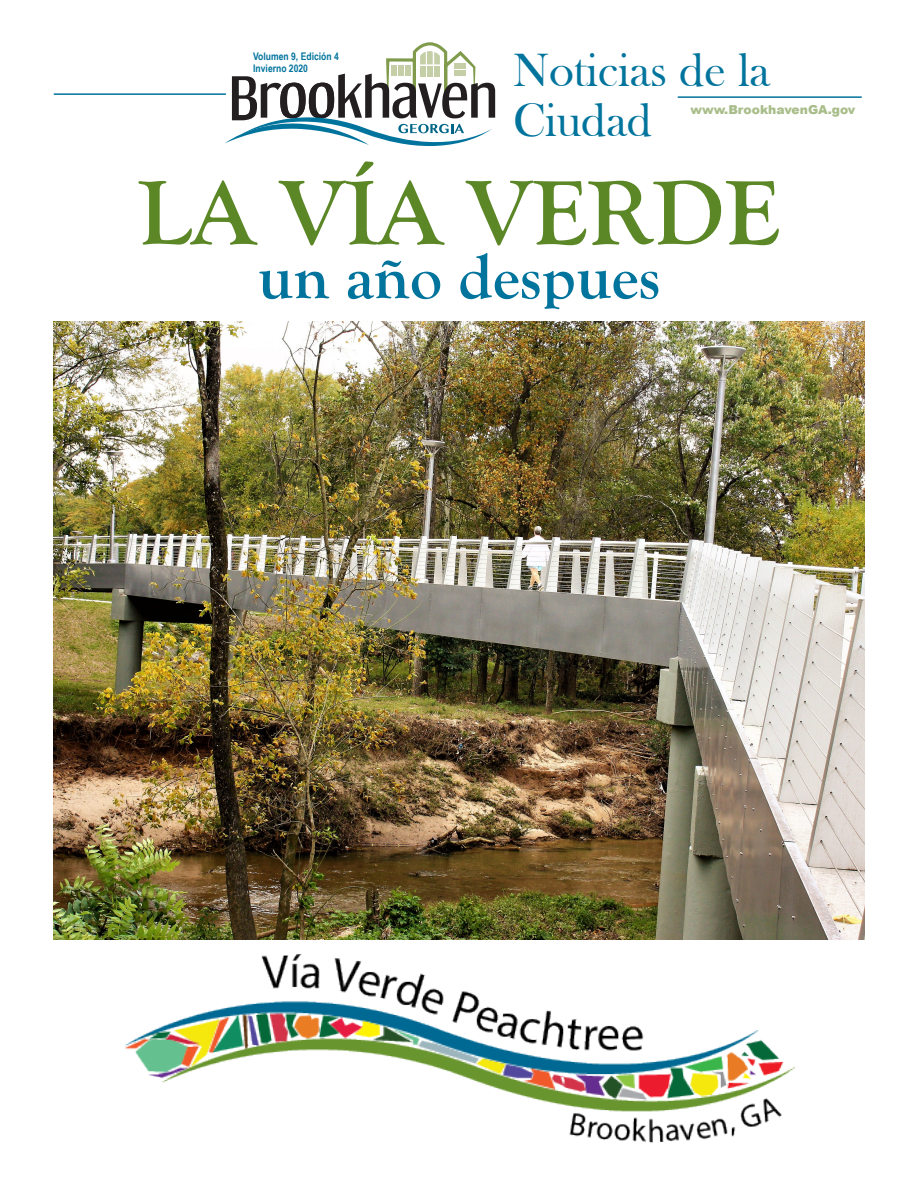
<style>
.page{position:relative;width:918px;height:1188px;background:#fff}
.page>*{position:absolute;margin:0;border:0;box-sizing:border-box;transform-origin:0 0}
.t1{font:700 94.5px "Goudy Old Style T";color:#5c8727}
.t2{font:700 64.5px "Goudy Old Style T";color:#00749c}
.t3{font:48px/50.2px "Bask Old Face";color:#00749c}
.t4{font:900 12.3px "Arial";color:#a8bd89}
.t5{font:700 10.5px "Arial Narrow";color:#00749c}
</style>
<div class="page">
<hr style="left:678px;top:96px;width:184px;height:2px;background:#00749c">
<hr style="left:54px;top:93px;width:172px;height:2px;background:#00749c">
<img style="left:54px;top:322px;width:810px;height:618px">
<svg style="left:225px;top:42px;width:270px;height:104px"></svg>
<img style="left:125px;top:954px;width:669px;height:189px">
<div style="left:253px;top:53px;width:116px;height:11px;background:#fff"></div>
<p class="t5" style="left:253px;top:49px;width:87px">Volumen 9, Edición 4</p>
<p class="t5" style="left:253px;top:60px;width:56px">Invierno 2020</p>
<p class="t3" style="left:513px;top:46px;width:259px">Noticias de la<br>Ciudad</p>
<p class="t4" style="left:691px;top:100px;width:166px">www.BrookhavenGA.gov</p>
<p class="t1" style="left:138px;top:160px;width:644px">LA VÍA VERDE</p>
<p class="t2" style="left:258px;top:241px;width:404px">un año despues</p>
</div>
